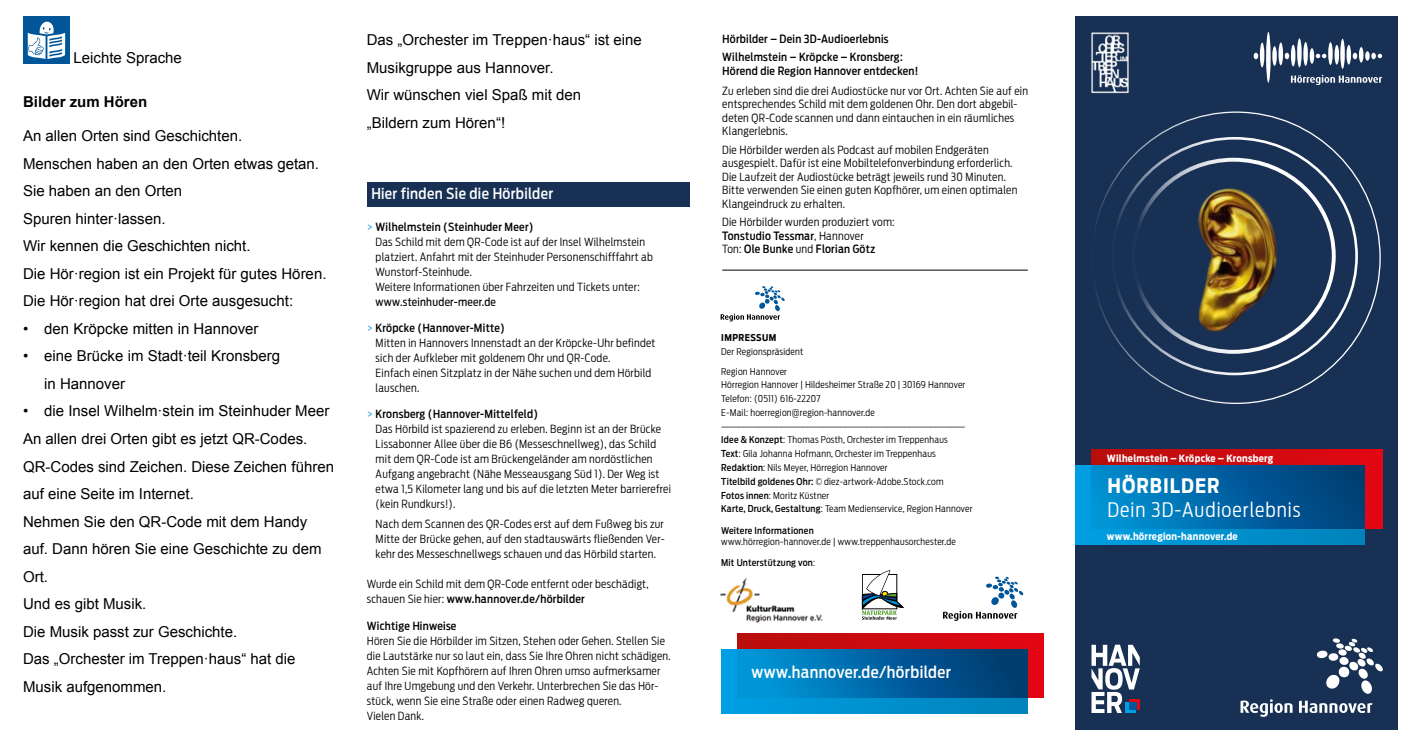
<style>
.page{position:relative;width:1414px;height:745px;background:#fff}
.page>*{position:absolute;margin:0;border:0;box-sizing:border-box;transform-origin:0 0}
.t1{font:300 20px "Antenna Cond";letter-spacing:.05em;color:#fff}
.t2{font:700 20px "Antenna Cond";letter-spacing:.05em;color:#fff}
.t3{font:500 16.25px "Antenna Cond";letter-spacing:.025em;color:#fff}
.t4{font:15px/27.5px "Arial";color:#000}
.t5{font:500 15px "Antenna Cond";letter-spacing:.025em;color:#fff}
.t6{font:700 15px "Arial";color:#000}
.t7{font:300 11.25px/15px "Antenna Cond";letter-spacing:.025em;color:#000}
.t8{font:500 11.25px/18.5px "Antenna Cond";letter-spacing:.025em;color:#000}
.t9{font:11.25px "Antenna Cond";letter-spacing:.025em;color:#000}
.t10{font:700 10px "Antenna Cond";letter-spacing:.025em;color:#fff}
.t11{font:300 9.38px/13.8px "Antenna Cond";letter-spacing:.025em;color:#000}
.t12{font:500 9.38px "Antenna Cond";letter-spacing:.025em;color:#000}
.t13{font:700 9.38px "Antenna Cond";letter-spacing:.05em;color:#000}
.s1{color:#0096d6}
.s2{font-weight:500}
.s3{font-weight:300}
</style>
<div class="page">
<div style="left:1075px;top:16px;width:323px;height:712px;background:#173054"></div>
<svg style="left:943px;top:576px;width:80px;height:44px"></svg>
<div style="left:368px;top:182px;width:322px;height:24px;background:#173054"></div>
<img style="left:1176px;top:178px;width:127px;height:167px">
<div style="left:1131px;top:158px;width:205px;height:195px;border:4px solid #fff;border-radius:50%"></div>
<div style="left:737px;top:632px;width:307px;height:64px;background:linear-gradient(to right,#b70f0c,#e30713)"></div>
<div style="left:23px;top:16px;width:46px;height:47px;background:#005698"></div>
<svg style="left:28px;top:21px;width:37px;height:38px"></svg>
<svg style="left:721px;top:649px;width:307px;height:63px;background:#008ecd"></svg>
<div style="left:737px;top:648px;width:291px;height:48px;background:linear-gradient(to right,#0099de,#003369)"></div>
<svg style="left:1253px;top:53px;width:5px;height:6px"></svg>
<svg style="left:1260px;top:42px;width:4px;height:25px"></svg>
<svg style="left:1266px;top:32px;width:4px;height:51px"></svg>
<div style="left:1272px;top:46px;width:5px;height:20px;background:#fff;border-radius:50%"></div>
<div style="left:1278px;top:42px;width:5px;height:23px;background:#fff;border-radius:50%"></div>
<svg style="left:1285px;top:53px;width:4px;height:6px"></svg>
<hr style="left:1291px;top:45px;width:4px;height:21px;background:#fff;border-radius:50%">
<svg style="left:1297px;top:38px;width:4px;height:29px"></svg>
<div style="left:1303px;top:42px;width:5px;height:24px;background:#fff;border-radius:50%"></div>
<div style="left:1309px;top:48px;width:5px;height:16px;background:#fff;border-radius:50%"></div>
<svg style="left:1316px;top:54px;width:10px;height:4px"></svg>
<div style="left:1328px;top:42px;width:5px;height:23px;background:#fff;border-radius:50%"></div>
<div style="left:1340px;top:39px;width:5px;height:30px;background:#fff;border-radius:50%"></div>
<div style="left:1346px;top:45px;width:5px;height:20px;background:#fff;border-radius:50%"></div>
<div style="left:1334px;top:45px;width:5px;height:20px;background:#fff;border-radius:50%"></div>
<svg style="left:1353px;top:53px;width:4px;height:6px"></svg>
<svg style="left:1359px;top:47px;width:4px;height:16px"></svg>
<svg style="left:1365px;top:51px;width:4px;height:10px"></svg>
<svg style="left:1371px;top:53px;width:11px;height:6px"></svg>
<svg style="left:1291px;top:75px;width:91px;height:10px"></svg>
<svg style="left:862px;top:570px;width:41px;height:49px"></svg>
<hr style="left:722px;top:269px;width:306px;height:1px;background:#000">
<svg style="left:1240px;top:699px;width:52px;height:17px"></svg>
<svg style="left:1299px;top:700px;width:73px;height:12px"></svg>
<svg style="left:1316px;top:638px;width:67px;height:55px"></svg>
<svg style="left:720px;top:286px;width:65px;height:35px"></svg>
<svg style="left:1091px;top:644px;width:49px;height:68px"></svg>
<div style="left:1091px;top:449px;width:291px;height:79px;background:linear-gradient(to right,#b70f0c,#e30713)"></div>
<div style="left:1075px;top:465px;width:290px;height:79px;background:linear-gradient(to right,#009fe4,#0083ba)"></div>
<div style="left:1091px;top:465px;width:274px;height:63px;background:linear-gradient(to right,#0091d5,#003972)"></div>
<img style="left:1091px;top:32px;width:38px;height:62px">
<img style="left:720px;top:577px;width:103px;height:45px">
<h3 class="t4" style="left:74px;top:44px;width:110px">Leichte Sprache</h3>
<h3 class="t6" style="left:23px;top:91px;width:126px">Bilder zum Hören</h3>
<p class="t4" style="left:23px;top:122px;width:305px">An allen Orten sind Geschichten.<br>Menschen haben an den Orten etwas getan.<br>Sie haben an den Orten<br>Spuren hinter·lassen.<br>Wir kennen die Geschichten nicht.<br>Die Hör·region ist ein Projekt für gutes Hören.<br>Die Hör·region hat drei Orte ausgesucht:</p>
<h3 class="t4" style="left:23px;top:315px;width:237px">• den Kröpcke mitten in Hannover</h3>
<h3 class="t4" style="left:44px;top:342px;width:237px;text-indent:-21px">• eine Brücke im Stadt·teil Kronsberg in Hannover</h3>
<p class="t4" style="left:23px;top:397px;width:312px">• die Insel Wilhelm·stein im Steinhuder Meer<br>An allen drei Orten gibt es jetzt QR-Codes.<br>QR-Codes sind Zeichen. Diese Zeichen führen auf eine Seite im Internet.<br>Nehmen Sie den QR-Code mit dem Handy auf. Dann hören Sie eine Geschichte zu dem<br>Ort.<br>Und es gibt Musik.<br>Die Musik passt zur Geschichte.<br>Das „Orchester im Treppen·haus“ hat die<br>Musik aufgenommen.</p>
<h3 class="t4" style="left:367px;top:26px;width:277px">Das „Orchester im Treppen·haus“ ist eine<br>Musikgruppe aus Hannover.<br>Wir wünschen viel Spaß mit den<br>„Bildern zum Hören“!</h3>
<h3 class="t5" style="left:371px;top:184px;width:184px">Hier finden Sie die Hörbilder</h3>
<p class="t7" style="left:376px;top:219px;width:279px;text-indent:-9px"><span class="s1">&gt;</span> <span class="s2">Wilhelmstein (Steinhuder Meer)<br></span>Das Schild mit dem QR-Code ist auf der Insel Wilhelmstein platziert. Anfahrt mit der Steinhuder Personenschifffahrt ab Wunstorf-Steinhude.<br>Weitere Informationen über Fahrzeiten und Tickets unter:</p>
<p class="t9" style="left:376px;top:295px;width:122px">www.steinhuder-meer.de</p>
<p class="t7" style="left:376px;top:320px;width:281px;text-indent:-9px"><span class="s1">&gt;</span> <span class="s2">Kröpcke (Hannover-Mitte)<br></span>Mitten in Hannovers Innenstadt an der Kröpcke-Uhr befindet sich der Aufkleber mit goldenem Ohr und QR-Code.<br>Einfach einen Sitzplatz in der Nähe suchen und dem Hörbild lauschen.</p>
<p class="t7" style="left:376px;top:406px;width:297px;text-indent:-9px"><span class="s1">&gt;</span> <span class="s2">Kronsberg (Hannover-Mittelfeld)<br></span>Das Hörbild ist spazierend zu erleben. Beginn ist an der Brücke Lissabonner Allee über die B6 (Messeschnellweg), das Schild mit dem QR-Code ist am Brückengeländer am nordöstlichen Aufgang angebracht (Nähe Messeausgang Süd 1). Der Weg ist etwa 1,5 Kilometer lang und bis auf die letzten Meter barrierefrei (kein Rundkurs!).</p>
<p class="t7" style="left:376px;top:516px;width:290px;text-align:justify">Nach dem Scannen des QR-Codes erst auf dem Fußweg bis zur Mitte der Brücke gehen, auf den stadtauswärts fließenden Ver&shy;kehr des Messeschnellwegs schauen und das Hörbild starten.</p>
<p class="t7" style="left:367px;top:576px;width:283px">Wurde ein Schild mit dem QR-Code entfernt oder beschädigt, schauen Sie hier: <span class="s2">www.hannover.de/hörbilder</span></p>
<p class="t8" style="left:367px;top:616px;width:91px">Wichtige Hinweise</p>
<p class="t7" style="left:367px;top:632px;width:305px">Hören Sie die Hörbilder im Sitzen, Stehen oder Gehen. Stellen Sie die Lautstärke nur so laut ein, dass Sie Ihre Ohren nicht schädigen.<br>Achten Sie mit Kopfhörern auf Ihren Ohren umso aufmerksamer auf Ihre Umgebung und den Verkehr. Unterbrechen Sie das Hör&shy;stück, wenn Sie eine Straße oder einen Radweg queren.<br>Vielen Dank.</p>
<p class="t8" style="left:722px;top:29px;width:182px">Hörbilder – Dein 3D-Audioerlebnis<br>Wilhelmstein – Kröpcke – Kronsberg:</p>
<p class="t8" style="left:722px;top:61px;width:198px">Hörend die Region Hannover entdecken!</p>
<p class="t7" style="left:722px;top:84px;width:307px;line-height:13.5px">Zu erleben sind die drei Audiostücke nur vor Ort. Achten Sie auf ein entsprechendes Schild mit dem goldenen Ohr. Den dort abgebil&shy;deten QR-Code scannen und dann eintauchen in ein räumliches Klangerlebnis.</p>
<p class="t7" style="left:722px;top:143px;width:297px;line-height:13.5px">Die Hörbilder werden als Podcast auf mobilen Endgeräten ausgespielt. Dafür ist eine Mobiltelefonverbindung erforderlich.<br>Die Laufzeit der Audiostücke beträgt jeweils rund 30 Minuten.<br>Bitte verwenden Sie einen guten Kopfhörer, um einen optimalen Klangeindruck zu erhalten.</p>
<p class="t7" style="left:722px;top:215px;width:174px;line-height:13.5px">Die Hörbilder wurden produziert vom:<br><span class="s2">Tonstudio Tessmar</span>, Hannover<br>Ton: <span class="s2">Ole Bunke</span> und <span class="s2">Florian Götz</span></p>
<p class="t13" style="left:721px;top:331px;width:57px">IMPRESSUM</p>
<p class="t11" style="left:721px;top:341px;width:84px;line-height:20px">Der Regionspräsident<br>Region Hannover</p>
<p class="t11" style="left:721px;top:378px;width:253px">Hörregion Hannover | Hildesheimer Straße 20 | 30169 Hannover Telefon: (0511) 616-22207<br>E-Mail: hoerregion@region-hannover.de ––––––––––––––––––––––––––––––––––––––––––––––––––––––––– <span class="s2">Idee &amp; Konzept</span>: Thomas Posth, Orchester im Treppenhaus<br><span class="s2">Text</span>: Gila Johanna Hofmann, Orchester im Treppenhaus <span class="s2">Redaktion</span>: Nils Meyer, Hörregion Hannover<br><span class="s2">Titelbild goldenes Ohr:</span> © diez-artwork-Adobe.Stock.com<br><span class="s2">Fotos innen</span>: Moritz Küstner<br><span class="s2">Karte, Druck, Gestaltung</span>: Team Medienservice, Region Hannover</p>
<p class="t12" style="left:721px;top:524px;width:94px">Weitere Informationen</p>
<p class="t11" style="left:721px;top:534px;width:236px">www.hörregion-hannover.de | www.treppenhausorchester.de</p>
<p class="t12" style="left:721px;top:557px;width:95px">Mit Unterstützung von<span class="s3">:</span></p>
<h2 class="t3" style="left:752px;top:662px;width:201px">www.hannover.de/hörbilder</h2>
<p class="t10" style="left:1107px;top:452px;width:168px">Wilhelmstein – Kröpcke – Kronsberg</p>
<h1 class="t2" style="left:1107px;top:473px;width:114px">HÖRBILDER</h1>
<h1 class="t1" style="left:1107px;top:497px;width:195px">Dein 3D-Audioerlebnis</h1>
<p class="t10" style="left:1107px;top:530px;width:132px">www.hörregion-hannover.de</p>
</div>
